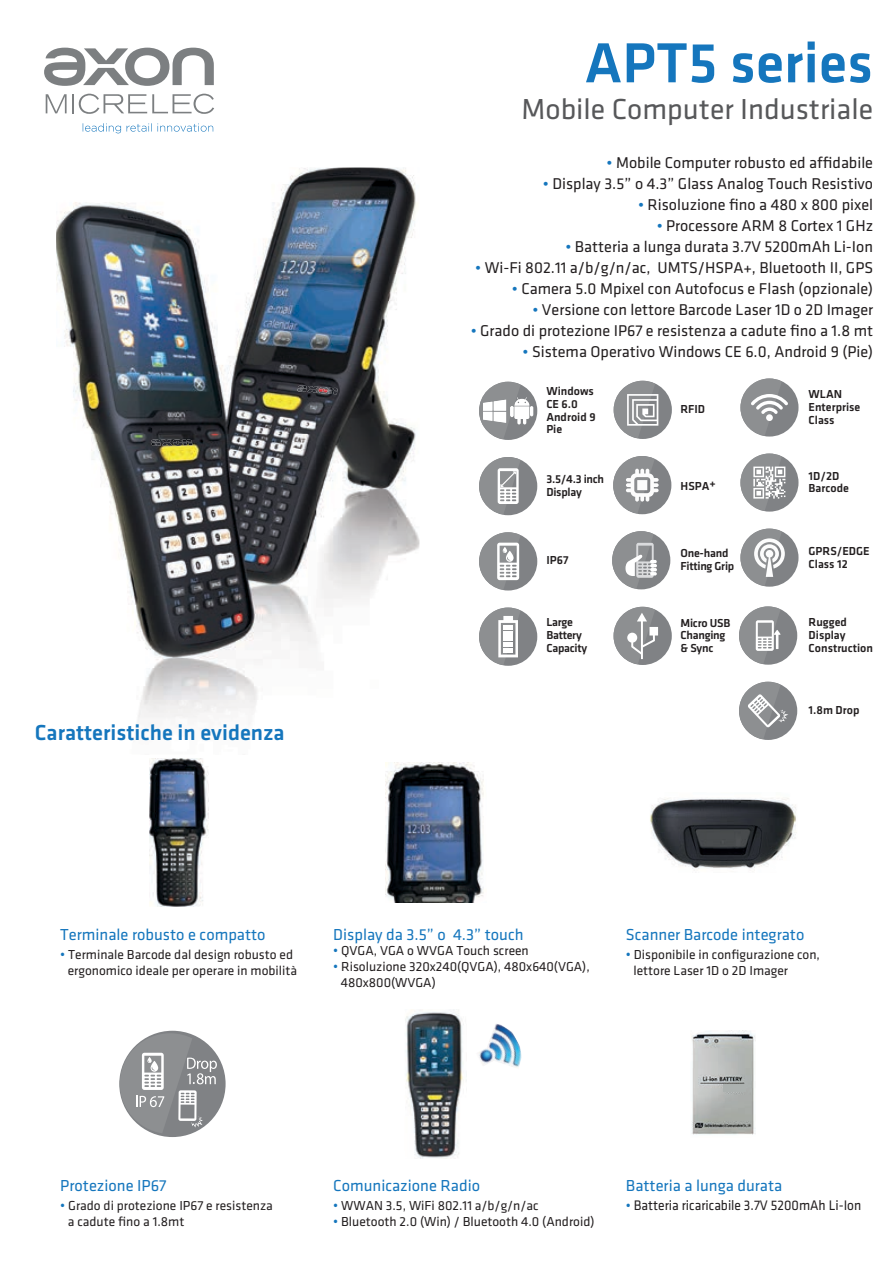
<style>
.page{position:relative;width:893px;height:1263px;background:#fff}
.page>*{position:absolute;margin:0;border:0;box-sizing:border-box;transform-origin:0 0}
.t1{font:500 58.5px "Klavika";color:#1576bd}
.t2{font:30px "Klavika";color:#57585a}
.t3{font:500 22.5px "Klavika";color:#1576bd}
.t4{font:16.5px "Klavika";color:#1576bd}
.t5{font:16.2px "Klavika";color:#231f20}
.t6{font:14.4px "Klavika";color:#231f20;scale:.94 1}
.t7{font:13.5px/16.2px "Klavika";color:#231f20}
.t8{font:500 12px/12.8px "Klavika";color:#231f20}
.t9{font:500 12px/12.8px "Klavika";letter-spacing:-.02em;color:#231f20}
.s1{color:#1576bd}
.s2{font-size:14.4px;color:#1576bd}
</style>
<div class="page">
<img style="left:650px;top:798px;width:147px;height:73px">
<img style="left:479px;top:1024px;width:43px;height:44px">
<img style="left:405px;top:1009px;width:58px;height:149px">
<img style="left:149px;top:758px;width:59px;height:149px">
<img style="left:385px;top:762px;width:99px;height:141px">
<img style="left:691px;top:1031px;width:65px;height:104px">
<div style="left:723px;top:1084px;width:23px;height:7px;background:#acb1af"></div>
<div style="left:119px;top:1031px;width:107px;height:106px;background:#808285;border-radius:50%"></div>
<svg style="left:120px;top:1033px;width:97px;height:100px"></svg>
<svg style="left:44px;top:48px;width:170px;height:38px"></svg>
<svg style="left:46px;top:94px;width:168px;height:20px"></svg>
<svg style="left:83px;top:123px;width:130px;height:10px"></svg>
<div style="left:613px;top:456px;width:58px;height:58px;background:#808285;border-radius:50%"></div>
<svg style="left:613px;top:456px;width:46px;height:57px"></svg>
<svg style="left:479px;top:382px;width:58px;height:58px"></svg>
<div style="left:612px;top:531px;width:58px;height:58px;background:#808285;border-radius:50%"></div>
<svg style="left:612px;top:531px;width:45px;height:58px"></svg>
<div style="left:479px;top:532px;width:58px;height:58px;background:#808285;border-radius:50%"></div>
<div style="left:739px;top:682px;width:58px;height:58px;background:#808285;border-radius:50%"></div>
<svg style="left:479px;top:532px;width:42px;height:58px"></svg>
<svg style="left:739px;top:682px;width:49px;height:57px"></svg>
<div style="left:614px;top:607px;width:58px;height:58px;background:#808285;border-radius:50%"></div>
<div style="left:740px;top:454px;width:58px;height:58px;background:#808285;border-radius:50%"></div>
<svg style="left:613px;top:607px;width:45px;height:57px"></svg>
<svg style="left:740px;top:454px;width:45px;height:57px"></svg>
<div style="left:614px;top:381px;width:58px;height:58px;background:#808285;border-radius:50%"></div>
<div style="left:740px;top:529px;width:58px;height:58px;background:#808285;border-radius:50%"></div>
<svg style="left:614px;top:381px;width:44px;height:57px"></svg>
<svg style="left:740px;top:529px;width:45px;height:57px"></svg>
<div style="left:479px;top:607px;width:58px;height:59px;background:#808285;border-radius:50%"></div>
<div style="left:740px;top:378px;width:58px;height:59px;background:#808285;border-radius:50%"></div>
<svg style="left:479px;top:608px;width:42px;height:57px"></svg>
<div style="left:504px;top:642px;width:9px;height:5px;background:#fff"></div>
<div style="left:504px;top:648px;width:9px;height:5px;background:#fff"></div>
<svg style="left:740px;top:378px;width:48px;height:58px"></svg>
<div style="left:479px;top:457px;width:58px;height:58px;background:#808285;border-radius:50%"></div>
<div style="left:739px;top:606px;width:58px;height:59px;background:#808285;border-radius:50%"></div>
<svg style="left:479px;top:457px;width:42px;height:57px"></svg>
<svg style="left:739px;top:606px;width:42px;height:58px"></svg>
<svg style="left:479px;top:382px;width:54px;height:57px"></svg>
<img style="left:56px;top:167px;width:363px;height:555px">
<svg style="left:151px;top:439px;width:42px;height:7px"></svg>
<svg style="left:297px;top:385px;width:41px;height:9px"></svg>
<h3 class="t3" style="left:35px;top:720px;width:251px">Caratteristiche in evidenza</h3>
<h1 class="t1" style="left:584px;top:31px;width:290px">APT5 series</h1>
<h2 class="t2" style="left:522px;top:93px;width:353px">Mobile Computer Industriale</h2>
<p class="t5" style="left:607px;top:154px;width:268px"><span class="s1">•</span> Mobile Computer robusto ed affidabile</p>
<p class="t5" style="left:543px;top:175px;width:332px"><span class="s1">•</span> Display 3.5” o 4.3” Glass Analog Touch Resistivo</p>
<p class="t5" style="left:638px;top:196px;width:237px"><span class="s1">•</span> Risoluzione fino a 480 x 800 pixel</p>
<p class="t5" style="left:657px;top:217px;width:218px"><span class="s1">•</span> Processore ARM 8 Cortex 1 GHz</p>
<p class="t5" style="left:565px;top:238px;width:309px"><span class="s1">•</span> Batteria a lunga durata 3.7V 5200mAh Li-Ion</p>
<p class="t5" style="left:475px;top:259px;width:399px"><span class="s1">•</span> Wi-Fi 802.11 a/b/g/n/ac, UMTS/HSPA+, Bluetooth II, GPS</p>
<p class="t5" style="left:512px;top:280px;width:363px"><span class="s1">•</span> Camera 5.0 Mpixel con Autofocus e Flash (opzionale)</p>
<p class="t5" style="left:532px;top:301px;width:342px"><span class="s1">•</span> Versione con lettore Barcode Laser 1D o 2D Imager</p>
<p class="t5" style="left:471px;top:322px;width:404px"><span class="s1">•</span> Grado di protezione IP67 e resistenza a cadute fino a 1.8 mt</p>
<p class="t5" style="left:522px;top:343px;width:352px"><span class="s1">•</span> Sistema Operativo Windows CE 6.0, Android 9 (Pie)</p>
<p class="t8" style="left:546px;top:385px;width:51px">Windows<br>CE 6.0<br>Android 9<br>Pie</p>
<p class="t9" style="left:546px;top:473px;width:59px">3.5/4.3 inch<br>Display</p>
<p class="t8" style="left:680px;top:403px;width:26px">RFID</p>
<p class="t8" style="left:681px;top:480px;width:37px">HSPA+</p>
<p class="t8" style="left:546px;top:554px;width:24px">IP67</p>
<p class="t9" style="left:680px;top:547px;width:55px">One-hand<br>Fitting Grip</p>
<p class="t9" style="left:546px;top:616px;width:42px">Large<br>Battery<br>Capacity</p>
<p class="t9" style="left:680px;top:616px;width:51px">Micro USB<br>Changing &amp; Sync</p>
<p class="t8" style="left:809px;top:388px;width:53px">WLAN<br>Enterprise<br>Class</p>
<p class="t8" style="left:809px;top:470px;width:42px">1D/2D<br>Barcode</p>
<p class="t8" style="left:809px;top:545px;width:62px">GPRS/EDGE<br>Class 12</p>
<p class="t8" style="left:809px;top:616px;width:66px">Rugged<br>Display<br>Construction</p>
<p class="t8" style="left:809px;top:704px;width:52px">1.8m Drop</p>
<p class="t4" style="left:60px;top:925px;width:207px">Terminale robusto e compatto</p>
<p class="t7" style="left:60px;top:946px;width:238px;text-align:center"><span class="s2">•</span> Terminale Barcode dal design robusto ed ergonomico ideale per operare in mobilità</p>
<p class="t4" style="left:333px;top:925px;width:192px">Display da 3.5” o 4.3” touch</p>
<p class="t7" style="left:333px;top:942px;width:197px"><span class="s2">•</span> QVGA, VGA o WVGA Touch screen</p>
<p class="t7" style="left:341px;top:959px;width:250px;text-indent:-8px"><span class="s2">•</span> Risoluzione 320x240(QVGA), 480x640(VGA),<br>480x800(WVGA)</p>
<p class="t4" style="left:626px;top:925px;width:180px">Scanner Barcode integrato</p>
<p class="t7" style="left:633px;top:946px;width:188px;text-indent:-8px"><span class="s2">•</span> Disponibile in configurazione con, lettore Laser 1D o 2D Imager</p>
<p class="t4" style="left:60px;top:1177px;width:108px">Protezione IP67</p>
<p class="t7" style="left:68px;top:1197px;width:207px;text-indent:-8px"><span class="s2">•</span> Grado di protezione IP67 e resistenza a cadute fino a 1.8mt</p>
<p class="t4" style="left:333px;top:1177px;width:148px">Comunicazione Radio</p>
<p class="t7" style="left:333px;top:1197px;width:207px"><span class="s2">•</span> WWAN 3.5, WiFi 802.11 a/b/g/n/ac</p>
<p class="t7" style="left:333px;top:1214px;width:263px"><span class="s2">•</span> Bluetooth 2.0 (Win) / Bluetooth 4.0 (Android)</p>
<p class="t4" style="left:626px;top:1177px;width:158px">Batteria a lunga durata</p>
<p class="t6" style="left:626px;top:1197px;width:252px"><span class="s1">•</span> Batteria ricaricabile 3.7V 5200mAh Li-Ion</p>
</div>
